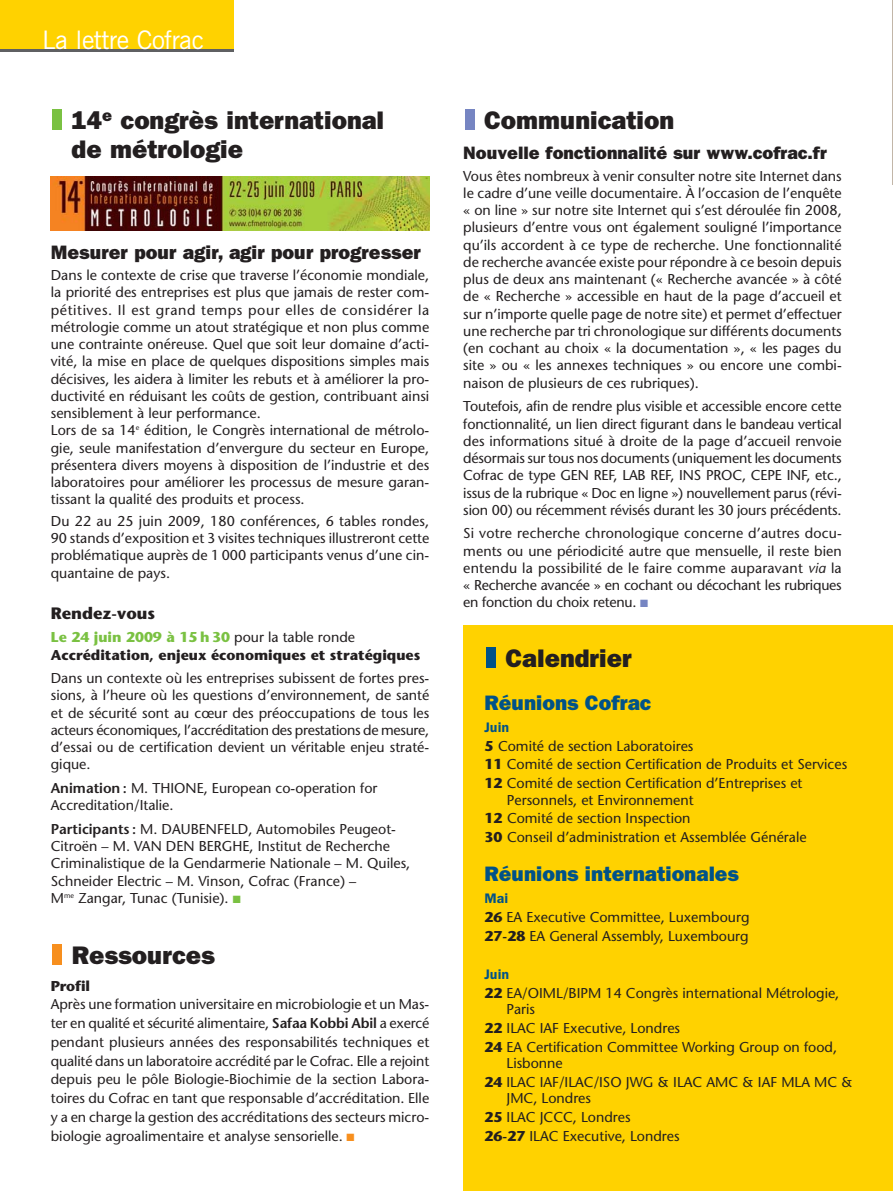
<style>
.page{position:relative;width:893px;height:1191px;background:#fff}
.page>*{position:absolute;margin:0;border:0;box-sizing:border-box;transform-origin:0 0}
.t1{font:800 25.5px/28.5px "Franklin Gothic";color:#231f20}
.t2{font:25.5px "News Gothic BT";letter-spacing:-.01em;color:#fff}
.t3{font:800 21px "Franklin Gothic";color:#005288}
.t4{font:800 19.5px "Franklin Gothic";color:#231f20}
.t5{font:800 18px "Franklin Gothic";color:#231f20}
.t6{font:700 16.5px "Stone Sans";color:#231f20}
.t7{font:14.25px/17.2px "Stone Sans";color:#231f20}
.t8{font:700 14.25px/17.2px "Stone Sans";color:#231f20}
.t9{font:600 14.25px "Franklin Gothic Itc T";color:#005288}
.s1{color:#7ac142}
.s2{font-weight:400}
.s3{font-weight:600}
.s4{color:#f78f1e}
.s5{font-style:italic}
.s6{color:#7685c2}
.s7{font-weight:700}
</style>
<div class="page">
<div style="left:463px;top:626px;width:430px;height:564px;background:#ffd200"></div>
<div style="left:0;top:1px;width:234px;height:51px;background:#ffd200"></div>
<hr style="left:0;top:49px;width:234px;height:3px;background:#5f6062">
<div style="left:486px;top:647px;width:10px;height:20px;background:#005288"></div>
<div style="left:52px;top:109px;width:10px;height:20px;background:#7ac142"></div>
<div style="left:465px;top:109px;width:9px;height:20px;background:#7685c2"></div>
<img style="left:51px;top:176px;width:378px;height:54px">
<div style="left:52px;top:944px;width:10px;height:20px;background:#f78f1e"></div>
<h1 class="t2" style="left:42px;top:31px;width:163px">La lettre Cofrac</h1>
<h1 class="t1" style="left:72px;top:108px;width:314px">14<sup>e</sup> congrès international de métrologie</h1>
<h3 class="t4" style="left:51px;top:245px;width:371px">Mesurer pour agir, agir pour progresser</h3>
<p class="t7" style="left:51px;top:268px;width:380px">Dans le contexte de crise que traverse l’économie mondiale, la priorité des entreprises est plus que jamais de rester com&shy;pétitives. Il est grand temps pour elles de considérer la métrologie comme un atout stratégique et non plus comme une contrainte onéreuse. Quel que soit leur domaine d’acti&shy;vité, la mise en place de quelques dispositions simples mais décisives, les aidera à limiter les rebuts et à améliorer la pro&shy;ductivité en réduisant les coûts de gestion, contribuant ainsi sensiblement à leur performance.<br>Lors de sa 14<sup>e</sup> édition, le Congrès international de métrolo&shy;gie, seule manifestation d’envergure du secteur en Europe, présentera divers moyens à disposition de l’industrie et des laboratoires pour améliorer les processus de mesure garan&shy;tissant la qualité des produits et process.</p>
<p class="t7" style="left:51px;top:514px;width:380px;text-align:justify">Du 22 au 25 juin 2009, 180 conférences, 6 tables rondes, 90 stands d’exposition et 3 visites techniques illustreront cette problématique auprès de 1 000 participants venus d’une cin&shy;quantaine de pays.</p>
<p class="t6" style="left:51px;top:606px;width:106px">Rendez-vous</p>
<p class="t8" style="left:51px;top:630px;width:371px"><span class="s1">Le 24 juin 2009 à 15 h 30</span> <span class="s2">pour la table ronde<br></span>Accréditation, enjeux économiques et stratégiques</p>
<p class="t7" style="left:51px;top:671px;width:380px;text-align:justify">Dans un contexte où les entreprises subissent de fortes pres&shy;sions, à l’heure où les questions d’environnement, de santé et de sécurité sont au cœur des préoccupations de tous les acteurs économiques, l’accréditation des prestations de mesure, d’essai ou de certification devient un véritable enjeu straté&shy;gique.</p>
<p class="t7" style="left:51px;top:781px;width:328px"><span class="s3">Animation :</span> M. THIONE, European co-operation for<br>Accreditation/Italie.</p>
<p class="t7" style="left:51px;top:822px;width:361px"><span class="s3">Participants :</span> M. DAUBENFELD, Automobiles Peugeot-Citroën – M. VAN DEN BERGHE, Institut de Recherche Criminalistique de la Gendarmerie Nationale – M. Quiles, Schneider Electric – M. Vinson, Cofrac (France) –<br>M<sup>me</sup> Zangar, Tunac (Tunisie). <span class="s1">■</span></p>
<h1 class="t1" style="left:72px;top:943px;width:145px">Ressources</h1>
<p class="t8" style="left:51px;top:978px;width:41px">Profil</p>
<p class="t7" style="left:51px;top:996px;width:380px;line-height:18.8px;text-align:justify">Après une formation universitaire en microbiologie et un Mas&shy;ter en qualité et sécurité alimentaire, <span class="s3">Safaa Kobbi Abil</span> a exercé pendant plusieurs années des responsabilités techniques et qualité dans un laboratoire accrédité par le Cofrac. Elle a rejoint depuis peu le pôle Biologie-Biochimie de la section Labora&shy;toires du Cofrac en tant que responsable d’accréditation. Elle y a en charge la gestion des accréditations des secteurs micro&shy;biologie agroalimentaire et analyse sensorielle. <span class="s4">■</span></p>
<h1 class="t1" style="left:484px;top:108px;width:192px">Communication</h1>
<p class="t5" style="left:463px;top:147px;width:365px">Nouvelle fonctionnalité sur www.cofrac.fr</p>
<p class="t7" style="left:463px;top:168px;width:380px;text-align:justify">Vous êtes nombreux à venir consulter notre site Internet dans le cadre d’une veille documentaire. À l’occasion de l’enquête « on line » sur notre site Internet qui s’est déroulée fin 2008, plusieurs d’entre vous ont également souligné l’importance qu’ils accordent à ce type de recherche. Une fonctionnalité de recherche avancée existe pour répondre à ce besoin depuis plus de deux ans maintenant (« Recherche avancée » à côté de « Recherche » accessible en haut de la page d’accueil et sur n’importe quelle page de notre site) et permet d’effectuer une recherche par tri chronologique sur différents documents (en cochant au choix « la documentation », « les pages du site » ou « les annexes techniques » ou encore une combi&shy;naison de plusieurs de ces rubriques).</p>
<p class="t7" style="left:463px;top:399px;width:380px;text-align:justify">Toutefois, afin de rendre plus visible et accessible encore cette fonctionnalité, un lien direct figurant dans le bandeau vertical des informations situé à droite de la page d’accueil renvoie désormais sur tous nos documents (uniquement les documents Cofrac de type GEN REF, LAB REF, INS PROC, CEPE INF, etc., issus de la rubrique « Doc en ligne ») nouvellement parus (révi&shy;sion 00) ou récemment révisés durant les 30 jours précédents.</p>
<p class="t7" style="left:463px;top:526px;width:380px;text-align:justify">Si votre recherche chronologique concerne d’autres docu&shy;ments ou une périodicité autre que mensuelle, il reste bien entendu la possibilité de le faire comme auparavant <span class="s5">via</span> la « Recherche avancée » en cochant ou décochant les rubriques en fonction du choix retenu. <span class="s6">■</span></p>
<h1 class="t1" style="left:505px;top:646px;width:128px">Calendrier</h1>
<h2 class="t3" style="left:485px;top:695px;width:168px">Réunions Cofrac</h2>
<p class="t9" style="left:485px;top:721px;width:26px">Juin</p>
<p class="t7" style="left:485px;top:738px;width:364px;line-height:18.6px"><span class="s7">5</span> Comité de section Laboratoires<br><span class="s7">11</span> Comité de section Certification de Produits et Services<br><span class="s7">12</span> Comité de section Certification d’Entreprises et</p>
<p class="t7" style="left:485px;top:791px;width:324px;line-height:18.6px;text-indent:22px">Personnels, et Environnement<br><span class="s7">12</span> Comité de section Inspection<br><span class="s7">30</span> Conseil d’administration et Assemblée Générale</p>
<h2 class="t3" style="left:485px;top:866px;width:256px">Réunions internationales</h2>
<p class="t9" style="left:485px;top:893px;width:25px">Mai</p>
<p class="t7" style="left:485px;top:909px;width:266px;line-height:18.6px"><span class="s7">26</span> EA Executive Committee, Luxembourg<br><span class="s7">27-28</span> EA General Assembly, Luxembourg</p>
<p class="t9" style="left:485px;top:969px;width:26px">Juin</p>
<p class="t7" style="left:506px;top:986px;width:334px;line-height:16.5px;text-indent:-22px"><span class="s7">22</span> EA/OIML/BIPM 14 Congrès international Métrologie,<br>Paris</p>
<p class="t7" style="left:485px;top:1020px;width:354px;line-height:18.6px"><span class="s7">22</span> ILAC IAF Executive, Londres<br><span class="s7">24</span> EA Certification Committee Working Group on food,</p>
<p class="t7" style="left:485px;top:1055px;width:370px;line-height:18.6px;text-indent:22px">Lisbonne<br><span class="s7">24</span> ILAC IAF/ILAC/ISO JWG &amp; ILAC AMC &amp; IAF MLA MC &amp;</p>
<p class="t7" style="left:485px;top:1090px;width:197px;line-height:18.6px;text-indent:22px">JMC, Londres<br><span class="s7">25</span> ILAC JCCC, Londres<br><span class="s7">26-27</span> ILAC Executive, Londres</p>
</div>
